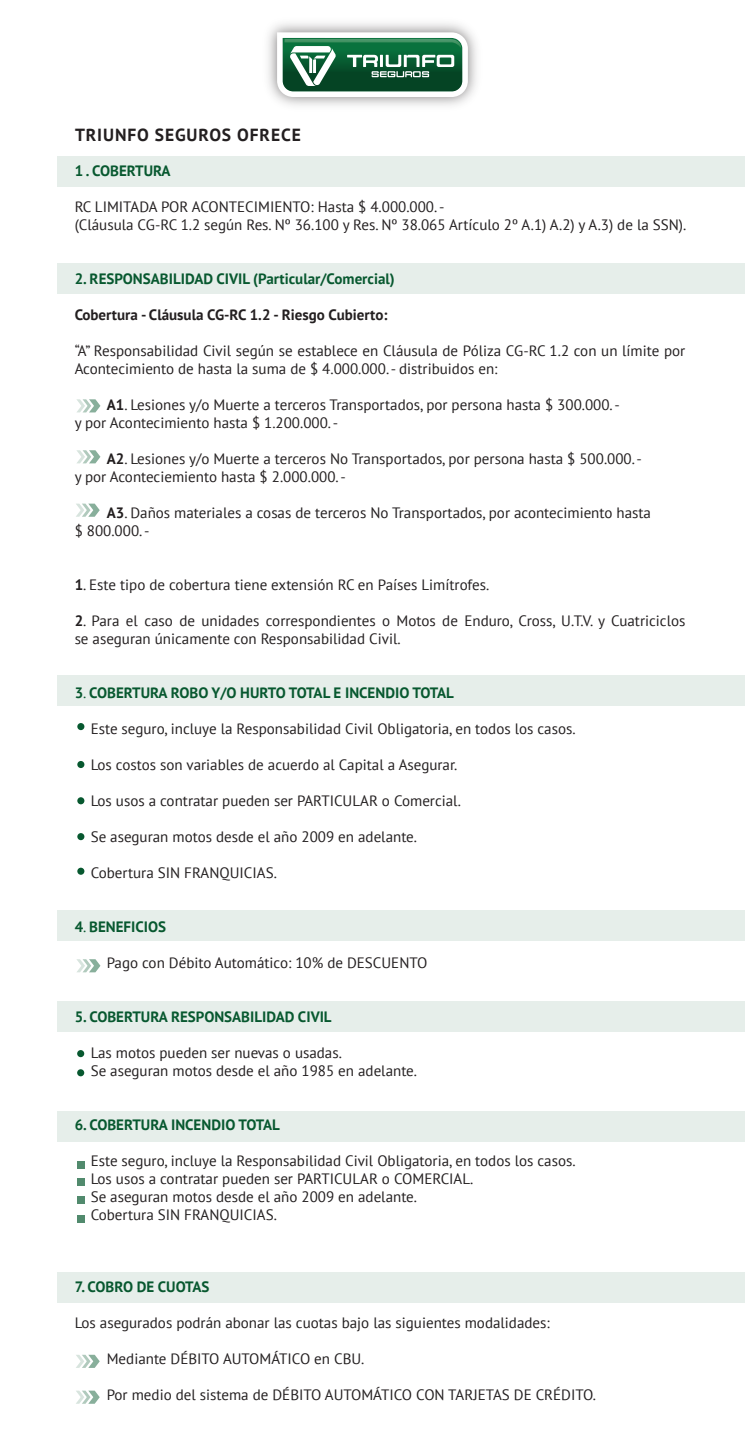
<style>
.page{position:relative;width:745px;height:1442px;background:#fff}
.page>*{position:absolute;margin:0;border:0;box-sizing:border-box;transform-origin:0 0}
.t1{font:700 17.5px "PT Sans";letter-spacing:.05em;color:#231f20}
.t2{font:15px/18px "PT Sans";color:#231f20}
.t3{font:700 15px "PT Sans";color:#07582f}
.t4{font:700 15px "PT Sans";color:#231f20}
.s1{font-weight:700}
.s2{font-weight:400}
</style>
<div class="page">
<div style="left:58px;top:156px;width:686px;height:31px;background:#e6eeea"></div>
<div style="left:58px;top:263px;width:686px;height:31px;background:#e6eeea"></div>
<div style="left:58px;top:675px;width:686px;height:31px;background:#e6eeea"></div>
<div style="left:58px;top:910px;width:686px;height:31px;background:#e6eeea"></div>
<div style="left:58px;top:1000px;width:686px;height:31px;background:#e6eeea"></div>
<div style="left:58px;top:1271px;width:686px;height:31px;background:#e6eeea"></div>
<div style="left:58px;top:1110px;width:686px;height:31px;background:#e6eeea"></div>
<img style="left:268px;top:23px;width:209px;height:83px">
<svg style="left:277px;top:32px;width:190px;height:65px"></svg>
<svg style="left:77px;top:399px;width:23px;height:13px"></svg>
<svg style="left:77px;top:450px;width:23px;height:13px"></svg>
<svg style="left:76px;top:503px;width:24px;height:14px"></svg>
<div style="left:77px;top:723px;width:7px;height:7px;background:#07582f;border-radius:50%"></div>
<div style="left:77px;top:761px;width:7px;height:7px;background:#07582f;border-radius:50%"></div>
<div style="left:77px;top:797px;width:7px;height:7px;background:#07582f;border-radius:50%"></div>
<div style="left:77px;top:833px;width:7px;height:7px;background:#07582f;border-radius:50%"></div>
<div style="left:77px;top:867px;width:7px;height:7px;background:#07582f;border-radius:50%"></div>
<svg style="left:77px;top:959px;width:23px;height:13px"></svg>
<div style="left:77px;top:1050px;width:7px;height:7px;background:#07582f;border-radius:50%"></div>
<div style="left:77px;top:1069px;width:7px;height:7px;background:#07582f;border-radius:50%"></div>
<div style="left:78px;top:1160px;width:7px;height:7px;background:#518a6d"></div>
<div style="left:78px;top:1196px;width:7px;height:7px;background:#518a6d"></div>
<div style="left:78px;top:1215px;width:7px;height:7px;background:#518a6d"></div>
<div style="left:78px;top:1178px;width:7px;height:7px;background:#518a6d"></div>
<svg style="left:76px;top:1390px;width:24px;height:13px"></svg>
<svg style="left:76px;top:1354px;width:24px;height:13px"></svg>
<p class="t1" style="left:75px;top:123px;width:227px">TRIUNFO SEGUROS OFRECE</p>
<p class="t3" style="left:75px;top:160px;width:97px">1 . COBERTURA</p>
<p class="t2" style="left:75px;top:197px;width:612px">RC LIMITADA POR ACONTECIMIENTO: Hasta $ 4.000.000. -<br>(Cláusula CG-RC 1.2 según Res. Nº 36.100 y Res. Nº 38.065 Artículo 2º A.1) A.2) y A.3) de la SSN).</p>
<p class="t3" style="left:75px;top:268px;width:321px">2. RESPONSABILIDAD CIVIL (Particular/Comercial)</p>
<p class="t4" style="left:75px;top:304px;width:314px">Cobertura - Cláusula CG-RC 1.2 - Riesgo Cubierto:</p>
<p class="t2" style="left:75px;top:341px;width:611px">“A” Responsabilidad Civil según se establece en Cláusula de Póliza CG-RC 1.2 con un límite por<br>Acontecimiento de hasta la suma de $ 4.000.000. - distribuidos en:</p>
<p class="t2" style="left:75px;top:395px;width:546px;text-indent:32px"><span class="s1">A1</span>. Lesiones y/o Muerte a terceros Transportados, por persona hasta $ 300.000. - y por Acontecimiento hasta $ 1.200.000. -</p>
<p class="t2" style="left:75px;top:449px;width:568px;text-indent:32px"><span class="s1">A2</span>. Lesiones y/o Muerte a terceros No Transportados, por persona hasta $ 500.000. - y por Aconteciemiento hasta $ 2.000.000. -</p>
<p class="t2" style="left:75px;top:503px;width:577px;text-indent:32px"><span class="s1">A3</span>. Daños materiales a cosas de terceros No Transportados, por acontecimiento hasta $ 800.000. -</p>
<p class="t2" style="left:75px;top:575px;width:416px"><span class="s1">1</span>. Este tipo de cobertura tiene extensión RC en Países Limítrofes.</p>
<p class="t2" style="left:75px;top:611px;width:612px"><span class="s1">2</span>. Para el caso de unidades correspondientes o Motos de Enduro, Cross, U.T.V. y Cuatriciclos se aseguran únicamente con Responsabilidad Civil.</p>
<p class="t3" style="left:75px;top:682px;width:380px">3<span class="s2">.</span> COBERTURA ROBO Y/O HURTO TOTAL E INCENDIO TOTAL</p>
<p class="t2" style="left:91px;top:719px;width:486px">Este seguro, incluye la Responsabilidad Civil Obligatoria, en todos los casos.</p>
<p class="t2" style="left:91px;top:755px;width:368px">Los costos son variables de acuerdo al Capital a Asegurar.</p>
<p class="t2" style="left:91px;top:791px;width:371px">Los usos a contratar pueden ser PARTICULAR o Comercial.</p>
<p class="t2" style="left:91px;top:827px;width:328px">Se aseguran motos desde el año 2009 en adelante.</p>
<p class="t2" style="left:91px;top:863px;width:187px">Cobertura SIN FRANQUICIAS.</p>
<p class="t3" style="left:75px;top:916px;width:93px">4<span class="s2">.</span> BENEFICIOS</p>
<p class="t2" style="left:107px;top:953px;width:322px">Pago con Débito Automático: 10% de DESCUENTO</p>
<p class="t3" style="left:75px;top:1006px;width:258px">5. COBERTURA RESPONSABILIDAD CIVIL</p>
<p class="t2" style="left:91px;top:1043px;width:328px">Las motos pueden ser nuevas o usadas.<br>Se aseguran motos desde el año 1985 en adelante.</p>
<p class="t3" style="left:75px;top:1114px;width:207px">6. COBERTURA INCENDIO TOTAL</p>
<p class="t2" style="left:91px;top:1151px;width:486px">Este seguro, incluye la Responsabilidad Civil Obligatoria, en todos los casos.<br>Los usos a contratar pueden ser PARTICULAR o COMERCIAL.<br>Se aseguran motos desde el año 2009 en adelante.<br>Cobertura SIN FRANQUICIAS.</p>
<p class="t3" style="left:75px;top:1276px;width:136px">7. COBRO DE CUOTAS</p>
<p class="t2" style="left:75px;top:1313px;width:476px">Los asegurados podrán abonar las cuotas bajo las siguientes modalidades:</p>
<p class="t2" style="left:107px;top:1349px;width:259px">Mediante DÉBITO AUTOMÁTICO en CBU.</p>
<p class="t2" style="left:107px;top:1385px;width:490px">Por medio del sistema de DÉBITO AUTOMÁTICO CON TARJETAS DE CRÉDITO.</p>
</div>
